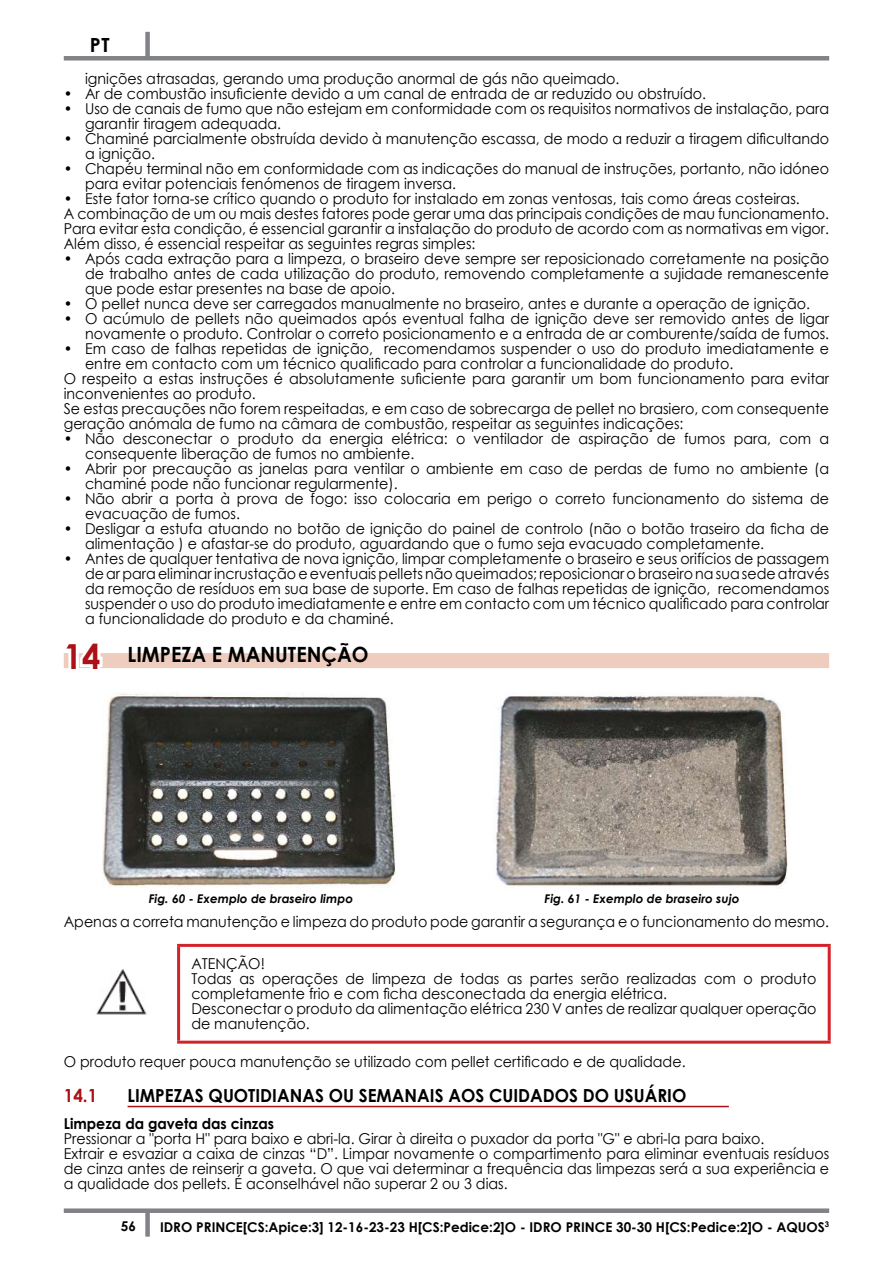
<style>
.page{position:relative;width:893px;height:1263px;background:#fff}
.page>*{position:absolute;margin:0;border:0;box-sizing:border-box;transform-origin:0 0}
.t1{font:700 21px "Century Gothic";color:#000;scale:.95 1}
.t2{font:700 19.5px "Century Gothic";color:#000}
.t3{font:700 18px "Century Gothic";color:#000;scale:.95 1}
.t4{font:700 18px "Century Gothic";color:#ad1015;scale:.95 1}
.t5{font:15px/15px "Century Gothic";color:#000;scale:.95 1}
.t6{font:700 15px "Century Gothic";color:#000;scale:.95 1}
.t7{font:700 13.5px "Century Gothic";color:#000}
.t8{font:italic 700 12px "Century Gothic";color:#000}
.s1{font-size:34.5px;color:#ad1015}
</style>
<div class="page">
<div style="left:64px;top:1208px;width:765px;height:5px;background:#808285"></div>
<div style="left:64px;top:56px;width:765px;height:5px;background:#808285"></div>
<div style="left:145px;top:1211px;width:5px;height:25px;background:#808285"></div>
<div style="left:145px;top:32px;width:5px;height:25px;background:#808285"></div>
<div style="left:64px;top:653px;width:765px;height:15px;background:#eecdbe"></div>
<hr style="left:128px;top:1106px;width:601px;height:1px;background:#ad1015">
<svg style="left:63px;top:653px;width:40px;height:15px"></svg>
<img style="left:102px;top:693px;width:294px;height:195px">
<img style="left:496px;top:692px;width:292px;height:195px">
<hr style="left:177px;top:944px;width:654px;height:3px;background:#d2232a">
<hr style="left:177px;top:947px;width:3px;height:94px;background:#d2232a">
<hr style="left:828px;top:947px;width:3px;height:94px;background:#d2232a">
<hr style="left:177px;top:1041px;width:654px;height:3px;background:#d2232a">
<img style="left:96px;top:969px;width:51px;height:46px">
<h2 class="t2" style="left:90px;top:30px;width:21px">PT</h2>
<p class="t5" style="left:85px;top:70px;width:564px">ignições atrasadas, gerando uma produção anormal de gás não queimado.</p>
<p class="t5" style="left:64px;top:85px;width:678px">• Ar de combustão insuficiente devido a um canal de entrada de ar reduzido ou obstruído.</p>
<p class="t5" style="left:85px;top:100px;width:785px;text-indent:-21px">• Uso de canais de fumo que não estejam em conformidade com os requisitos normativos de instalação, para garantir tiragem adequada.</p>
<p class="t5" style="left:85px;top:130px;width:785px;text-indent:-21px">• Chaminé parcialmente obstruída devido à manutenção escassa, de modo a reduzir a tiragem dificultando a ignição.</p>
<p class="t5" style="left:85px;top:160px;width:785px;text-indent:-21px">• Chapéu terminal não em conformidade com as indicações do manual de instruções, portanto, não idóneo para evitar potenciais fenómenos de tiragem inversa.</p>
<p class="t5" style="left:64px;top:190px;width:807px">• Este fator torna-se crítico quando o produto for instalado em zonas ventosas, tais como áreas costeiras.<br>A combinação de um ou mais destes fatores pode gerar uma das principais condições de mau funcionamento.<br>Para evitar esta condição, é essencial garantir a instalação do produto de acordo com as normativas em vigor.<br>Além disso, é essencial respeitar as seguintes regras simples:</p>
<p class="t5" style="left:85px;top:250px;width:785px;text-align:justify;text-indent:-21px">• Após cada extração para a limpeza, o braseiro deve sempre ser reposicionado corretamente na posição de trabalho antes de cada utilização do produto, removendo completamente a sujidade remanescente que pode estar presentes na base de apoio.</p>
<p class="t5" style="left:64px;top:295px;width:787px">• O pellet nunca deve ser carregados manualmente no braseiro, antes e durante a operação de ignição.</p>
<p class="t5" style="left:64px;top:310px;width:807px;text-align:right">• O acúmulo de pellets não queimados após eventual falha de ignição deve ser removido antes de ligar novamente o produto. Controlar o correto posicionamento e a entrada de ar comburente/saída de fumos.</p>
<p class="t5" style="left:64px;top:340px;width:807px">• Em caso de falhas repetidas de ignição, recomendamos suspender o uso do produto imediatamente e</p>
<p class="t5" style="left:85px;top:355px;width:684px">entre em contacto com um técnico qualificado para controlar a funcionalidade do produto.</p>
<p class="t5" style="left:64px;top:370px;width:807px">O respeito a estas instruções é absolutamente suficiente para garantir um bom funcionamento para evitar</p>
<p class="t5" style="left:64px;top:385px;width:204px">inconvenientes ao produto.</p>
<p class="t5" style="left:64px;top:400px;width:807px">Se estas precauções não forem respeitadas, e em caso de sobrecarga de pellet no brasiero, com consequente</p>
<p class="t5" style="left:64px;top:415px;width:654px">geração anómala de fumo na câmara de combustão, respeitar as seguintes indicações:</p>
<p class="t5" style="left:85px;top:430px;width:785px;text-indent:-21px">• Não desconectar o produto da energia elétrica: o ventilador de aspiração de fumos para, com a consequente liberação de fumos no ambiente.</p>
<p class="t5" style="left:85px;top:460px;width:785px;text-indent:-21px">• Abrir por precaução as janelas para ventilar o ambiente em caso de perdas de fumo no ambiente (a chaminé pode não funcionar regularmente).</p>
<p class="t5" style="left:85px;top:490px;width:785px;text-indent:-21px">• Não abrir a porta à prova de fogo: isso colocaria em perigo o correto funcionamento do sistema de evacuação de fumos.</p>
<p class="t5" style="left:85px;top:520px;width:785px;text-indent:-21px">• Desligar a estufa atuando no botão de ignição do painel de controlo (não o botão traseiro da ficha de alimentação ) e afastar-se do produto, aguardando que o fumo seja evacuado completamente.</p>
<p class="t5" style="left:85px;top:550px;width:785px;text-align:justify;text-indent:-21px">• Antes de qualquer tentativa de nova ignição, limpar completamente o braseiro e seus orifícios de passagem de ar para eliminar incrustação e eventuais pellets não queimados; reposicionar o braseiro na sua sede através da remoção de resíduos em sua base de suporte. Em caso de falhas repetidas de ignição, recomendamos suspender o uso do produto imediatamente e entre em contacto com um técnico qualificado para controlar a funcionalidade do produto e da chaminé.</p>
<h1 class="t1" style="left:64px;top:638px;width:322px"><span class="s1">14</span> LIMPEZA E MANUTENÇÃO</h1>
<p class="t8" style="left:149px;top:889px;width:206px">Fig. 60 - Exemplo de braseiro limpo</p>
<p class="t8" style="left:545px;top:889px;width:196px">Fig. 61 - Exemplo de braseiro sujo</p>
<p class="t5" style="left:64px;top:914px;width:807px">Apenas a correta manutenção e limpeza do produto pode garantir a segurança e o funcionamento do mesmo.</p>
<p class="t5" style="left:191px;top:956px;width:659px">ATENÇÃO!<br>Todas as operações de limpeza de todas as partes serão realizadas com o produto completamente frio e com ficha desconectada da energia elétrica.<br>Desconectar o produto da alimentação elétrica 230 V antes de realizar qualquer operação de manutenção.</p>
<p class="t5" style="left:64px;top:1054px;width:656px">O produto requer pouca manutenção se utilizado com pellet certificado e de qualidade.</p>
<p class="t4" style="left:64px;top:1081px;width:37px">14.1</p>
<p class="t3" style="left:128px;top:1081px;width:590px">LIMPEZAS QUOTIDIANAS OU SEMANAIS AOS CUIDADOS DO USUÁRIO</p>
<p class="t6" style="left:64px;top:1112px;width:223px">Limpeza da gaveta das cinzas</p>
<p class="t5" style="left:64px;top:1131px;width:807px">Pressionar a "porta H" para baixo e abri-la. Girar à direita o puxador da porta "G" e abri-la para baixo.<br>Extrair e esvaziar a caixa de cinzas “D”. Limpar novamente o compartimento para eliminar eventuais resíduos de cinza antes de reinserir a gaveta. O que vai determinar a frequência das limpezas será a sua experiência e a qualidade dos pellets. É aconselhável não superar 2 ou 3 dias.</p>
<p class="t7" style="left:121px;top:1216px;width:17px">56</p>
<p class="t7" style="left:160px;top:1217px;width:671px">IDRO PRINCE[CS:Apice:3] 12-16-23-23 H[CS:Pedice:2]O - IDRO PRINCE 30-30 H[CS:Pedice:2]O - AQUOS<sup>3</sup></p>
</div>
